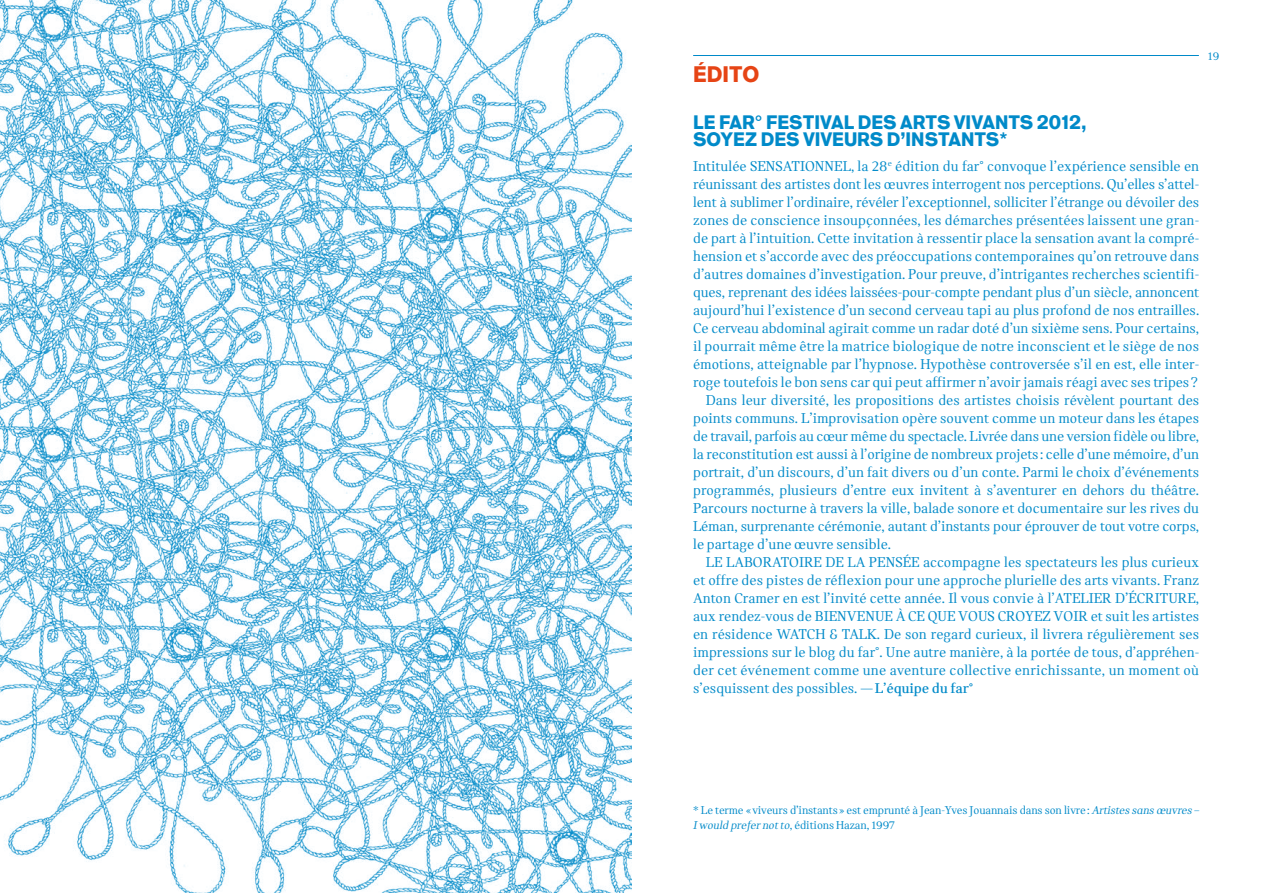
<style>
.page{position:relative;width:1263px;height:893px;background:#fff}
.page>*{position:absolute;margin:0;border:0;box-sizing:border-box;transform-origin:0 0}
.t1{font:800 22.5px "Standard CT";color:#e64415}
.t2{font:800 19.5px/17.2px "Standard CT";color:#008ac9}
.t3{font:15px "Catalog Pro";color:#008ac9}
.t4{font:12px/15px "Catalog Pro";letter-spacing:-.01em;color:#008ac9}
.s1{font-weight:700}
.s2{font-style:italic}
</style>
<div class="page">
<img style="left:0;top:0;width:631px;height:893px">
<hr style="left:693px;top:55px;width:506px;height:1px;background:#008ac9">
<h1 class="t1" style="left:693px;top:60px;width:28px">ÉDITO</h1>
<h2 class="t2" style="left:693px;top:114px;width:395px">LE FAR° FESTIVAL DES ARTS VIVANTS 2012,<br>SOYE</h2>
<h2 class="t2" style="left:745px;top:131px;width:30px">Z DES</h2>
<h2 class="t2" style="left:803px;top:131px;width:12px">VIVE</h2>
<h2 class="t2" style="left:844px;top:131px;width:75px">URS D’INSTANTS</h2>
<h2 class="t2" style="left:999px;top:131px;width:10px">*</h2>
<p class="t3" style="left:693px;top:157px;width:507px">Intitulée SENSATIONNEL, la 28<sup>e</sup> édition du far° convoque l’expérience sensible en</p>
<p class="t3" style="left:693px;top:175px;width:507px">réunissant des artistes dont les œuvres interrogent nos perceptions. Qu’elles s’attel-</p>
<p class="t3" style="left:693px;top:193px;width:507px">lent à sublimer l’ordinaire, révéler l’exceptionnel, solliciter l’étrange ou dévoiler des</p>
<p class="t3" style="left:693px;top:211px;width:507px">zones de conscience insoupçonnées, les démarches présentées laissent une gran-</p>
<p class="t3" style="left:693px;top:229px;width:508px">de part à l’intuition. Cette invitation à ressentir place la sensation avant la compré-</p>
<p class="t3" style="left:693px;top:247px;width:507px">hension et s’accorde avec des préoccupations contemporaines qu’on retrouve dans</p>
<p class="t3" style="left:693px;top:265px;width:508px">d’autres domaines d’investigation. Pour preuve, d’intrigantes recherches scientifi-</p>
<p class="t3" style="left:693px;top:283px;width:507px">ques, reprenant des idées laissées-pour-compte pendant plus d’un siècle, annoncent</p>
<p class="t3" style="left:693px;top:301px;width:508px">aujourd’hui l’existence d’un second cerveau tapi au plus profond de nos entrailles.</p>
<p class="t3" style="left:693px;top:319px;width:507px">Ce cerveau abdominal agirait comme un radar doté d’un sixième sens. Pour certains,</p>
<p class="t3" style="left:693px;top:337px;width:507px">il pourrait même être la matrice biologique de notre inconscient et le siège de nos</p>
<p class="t3" style="left:693px;top:355px;width:508px">émotions, atteignable par l’hypnose. Hypothèse controversée s’il en est, elle inter-</p>
<p class="t3" style="left:693px;top:373px;width:506px">roge toutefois le bon sens car qui peut affirmer n’avoir jamais réagi avec ses tripes?</p>
<p class="t3" style="left:706px;top:391px;width:495px">Dans leur diversité, les propositions des artistes choisis révèlent pourtant des</p>
<p class="t3" style="left:693px;top:409px;width:507px">points communs. L’improvisation opère souvent comme un moteur dans les étapes</p>
<p class="t3" style="left:693px;top:427px;width:508px">de travail, parfois au cœur même du spectacle. Livrée dans une version fidèle ou libre,</p>
<p class="t3" style="left:693px;top:445px;width:508px">la reconstitution est aussi à l’origine de nombreux projets: celle d’une mémoire, d’un</p>
<p class="t3" style="left:693px;top:463px;width:508px">portrait, d’un discours, d’un fait divers ou d’un conte. Parmi le choix d’événements</p>
<p class="t3" style="left:693px;top:481px;width:507px">programmés, plusieurs d’entre eux invitent à s’aventurer en dehors du théâtre.</p>
<p class="t3" style="left:693px;top:499px;width:507px">Parcours nocturne à travers la ville, balade sonore et documentaire sur les rives du</p>
<p class="t3" style="left:693px;top:517px;width:508px">Léman, surprenante cérémonie, autant d’instants pour éprouver de tout votre corps,</p>
<p class="t3" style="left:693px;top:535px;width:199px">le partage d’une œuvre sensible.</p>
<p class="t3" style="left:706px;top:553px;width:495px">LE LABORATOIRE DE LA PENSÉE accompagne les spectateurs les plus curieux</p>
<p class="t3" style="left:693px;top:571px;width:507px">et offre des pistes de réflexion pour une approche plurielle des arts vivants. Franz</p>
<p class="t3" style="left:693px;top:589px;width:507px">Anton Cramer en est l’invité cette année. Il vous convie à l’ATELIER D’ÉCRITURE,</p>
<p class="t3" style="left:693px;top:607px;width:508px">aux rendez-vous de BIENVENUE À CE QUE VOUS CROYEZ VOIR et suit les artistes</p>
<p class="t3" style="left:693px;top:625px;width:507px">en résidence WATCH &amp; TALK. De son regard curieux, il livrera régulièrement ses</p>
<p class="t3" style="left:693px;top:643px;width:507px">impressions sur le blog du far°. Une autre manière, à la portée de tous, d’appréhen-</p>
<p class="t3" style="left:693px;top:661px;width:507px">der cet événement comme une aventure collective enrichissante, un moment où</p>
<p class="t3" style="left:693px;top:679px;width:281px">s’esquissent des possibles. —<span class="s1">L’équipe du far°</span></p>
<p class="t4" style="left:1208px;top:48px;width:13px">19</p>
<p class="t4" style="left:693px;top:802px;width:507px">* Le terme «viveurs d’instants» est emprunté à Jean-Yves Jouannais dans son livre: <span class="s2">Artistes sans œuvres –<br>I would prefer not to</span>, éditions Hazan, 1997</p>
</div>
